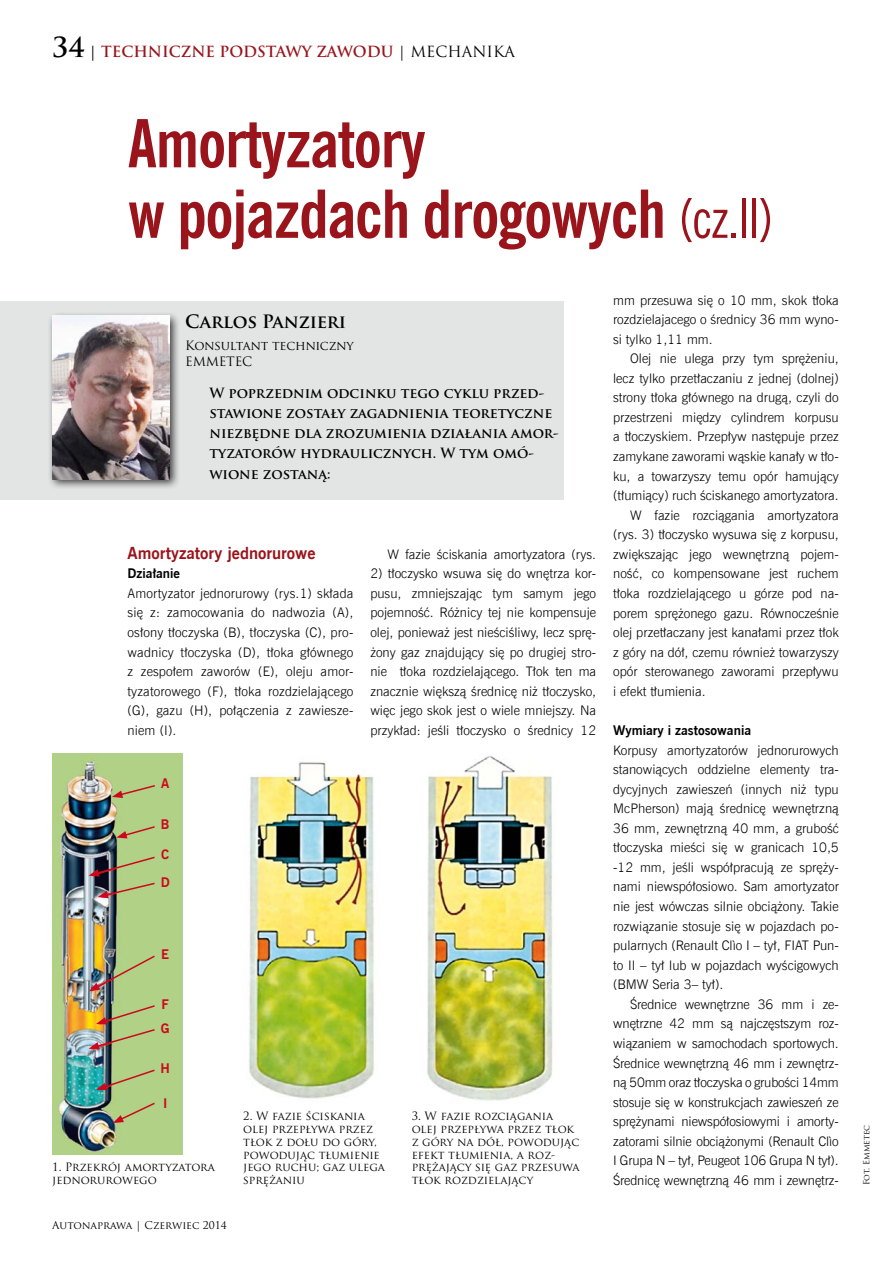
<style>
.page{position:relative;width:893px;height:1263px;background:#fff}
.page>*{position:absolute;margin:0;border:0;box-sizing:border-box;transform-origin:0 0}
.t1{font:700 66px/70.5px "News Goth Cn EU";letter-spacing:-.015em;color:#9a141c}
.t2{font:700 18px "Trajan Pro";letter-spacing:-.01em;color:#000}
.t3{font:700 16.5px "News Goth EU";color:#9a141c}
.t4{font:700 15px "Trajan Pro";color:#9a141c}
.t5{font:700 13.8px/20.2px "Trajan Pro";color:#000}
.t6{font:13.2px/19.5px "News Goth Lt EU";color:#000;text-align:justify}
.t7{font:700 13.2px "News Goth EU";color:#000}
.t8{font:700 13.2px/28.5px "News Goth EU";color:#cd071e}
.t9{font:12.6px/16.2px "Trajan Pro";letter-spacing:-.015em;color:#000}
.t10{font:11.25px/12.8px "Trajan Pro";color:#000}
.t11{font:10.5px "Trajan Pro";color:#000}
.t12{font:8.25px "Trajan Pro";color:#000}
.s1{font-size:27px;color:#000}
.s2{color:#000}
.s3{font-weight:400;color:#000}
.s4{font-weight:400;font-size:54px}
</style>
<div class="page">
<div style="left:0;top:301px;width:563px;height:199px;background:#e3e4e4"></div>
<div style="left:47px;top:311px;width:134px;height:179px;background:#000;opacity:.75"></div>
<img style="left:52px;top:316px;width:118px;height:163px">
<img style="left:52px;top:754px;width:131px;height:400px">
<img style="left:249px;top:762px;width:125px;height:337px">
<img style="left:427px;top:755px;width:126px;height:346px">
<svg style="left:112px;top:784px;width:45px;height:14px"></svg>
<svg style="left:116px;top:825px;width:40px;height:13px"></svg>
<svg style="left:89px;top:855px;width:67px;height:43px;background:#8e916f"></svg>
<img style="left:89px;top:954px;width:67px;height:37px">
<img style="left:89px;top:1004px;width:67px;height:45px">
<svg style="left:96px;top:1068px;width:60px;height:22px"></svg>
<svg style="left:113px;top:1101px;width:43px;height:22px"></svg>
<p class="t4" style="left:52px;top:42px;width:464px"><span class="s1">34</span> <span class="s2">|</span> TECHNICZNE PODSTAWY ZAWODU <span class="s3">| MECHANIKA</span></p>
<h1 class="t1" style="left:128px;top:110px;width:647px">Amortyzatory<br>w pojazdach drogowych <span class="s4">(cz.II)</span></h1>
<h2 class="t2" style="left:185px;top:311px;width:163px">Carlos Panzieri</h2>
<p class="t9" style="left:185px;top:337px;width:170px">Konsultant techniczny<br>EMMETEC</p>
<p class="t5" style="left:209px;top:383px;width:351px">W poprzednim odcinku tego cyklu przed&shy;stawione zostały zagadnienia teoretyczne niezbędne dla zrozumienia działania amor&shy;tyzatorów hydraulicznych. W tym omó&shy;wione zostaną:</p>
<p class="t3" style="left:128px;top:542px;width:190px">Amortyzatory jednorurowe</p>
<p class="t7" style="left:128px;top:565px;width:54px">Działanie</p>
<p class="t6" style="left:128px;top:584px;width:227px">Amortyzator jednorurowy (rys.1) składa się z: zamocowania do nadwozia (A), osłony tłoczyska (B), tłoczyska (C), pro&shy;wadnicy tłoczyska (D), tłoka głównego z zespołem zaworów (E), oleju amor&shy;tyzatorowego (F), tłoka rozdzielającego (G), gazu (H), połączenia z zawiesze&shy;niem (I).</p>
<p class="t8" style="left:161px;top:770px;width:10px">A</p>
<p class="t8" style="left:161px;top:810px;width:10px">B</p>
<p class="t8" style="left:161px;top:840px;width:11px">C<br>D</p>
<p class="t6" style="left:387px;top:544px;width:210px">W fazie ściskania amortyzatora (rys.</p>
<p class="t6" style="left:370px;top:564px;width:227px">2) tłoczysko wsuwa się do wnętrza kor&shy;pusu, zmniejszając tym samym jego pojemność. Różnicy tej nie kompensuje olej, ponieważ jest nieściśliwy, lecz sprę&shy;żony gaz znajdujący się po drugiej stro&shy;nie tłoka rozdzielającego. Tłok ten ma znacznie większą średnicę niż tłoczysko, więc jego skok jest o wiele mniejszy. Na przykład: jeśli tłoczysko o średnicy 12</p>
<p class="t8" style="left:161px;top:941px;width:9px">E</p>
<p class="t8" style="left:161px;top:992px;width:10px;line-height:24px">F<br>G</p>
<p class="t8" style="left:160px;top:1055px;width:11px">H</p>
<p class="t8" style="left:163px;top:1089px;width:6px">I</p>
<p class="t10" style="left:52px;top:1161px;width:164px">1. Przekrój amortyzatora jednorurowego</p>
<p class="t11" style="left:52px;top:1218px;width:176px">Autonaprawa | Czerwiec 2014</p>
<p class="t10" style="left:243px;top:1110px;width:143px">2. W fazie ściskania olej przepływa przez tłok z dołu do góry, powodując tłumienie jego ruchu; gaz ulega sprężaniu</p>
<p class="t10" style="left:412px;top:1110px;width:169px">3. W fazie rozciągania olej przepływa przez tłok z góry na dół, powodując efekt tłumienia, a roz&shy;prężający się gaz przesuwa tłok rozdzielający</p>
<p class="t6" style="left:613px;top:290px;width:227px">mm przesuwa się o 10 mm, skok tłoka rozdzielajacego o średnicy 36 mm wyno&shy;si tylko 1,11 mm.</p>
<p class="t6" style="left:630px;top:349px;width:210px">Olej nie ulega przy tym sprężeniu,</p>
<p class="t6" style="left:613px;top:368px;width:227px">lecz tylko przetłaczaniu z jednej (dolnej)</p>
<p class="t6" style="left:613px;top:388px;width:227px">strony tłoka głównego na drugą, czyli do</p>
<p class="t6" style="left:613px;top:408px;width:227px">przestrzeni między cylindrem korpusu</p>
<p class="t6" style="left:613px;top:427px;width:227px">a tłoczyskiem. Przepływ następuje przez</p>
<p class="t6" style="left:613px;top:447px;width:227px">zamykane zaworami wąskie kanały w tło-</p>
<p class="t6" style="left:613px;top:466px;width:227px">ku, a towarzyszy temu opór hamujący</p>
<p class="t6" style="left:613px;top:486px;width:227px">(tłumiący) ruch ściskanego amortyzatora.</p>
<p class="t6" style="left:630px;top:505px;width:210px">W fazie rozciągania amortyzatora</p>
<p class="t6" style="left:613px;top:525px;width:227px">(rys. 3) tłoczysko wysuwa się z korpusu,</p>
<p class="t6" style="left:613px;top:545px;width:227px">zwiększając jego wewnętrzną pojem-</p>
<p class="t6" style="left:613px;top:564px;width:227px">ność, co kompensowane jest ruchem</p>
<p class="t6" style="left:613px;top:584px;width:227px">tłoka rozdzielającego u górze pod na-</p>
<p class="t6" style="left:613px;top:603px;width:227px">porem sprężonego gazu. Równocześnie</p>
<p class="t6" style="left:613px;top:623px;width:227px">olej przetłaczany jest kanałami przez tłok</p>
<p class="t6" style="left:613px;top:642px;width:227px">z góry na dół, czemu również towarzyszy</p>
<p class="t6" style="left:613px;top:662px;width:227px">opór sterowanego zaworami przepływu</p>
<p class="t6" style="left:613px;top:681px;width:94px">i efekt tłumienia.</p>
<p class="t7" style="left:613px;top:722px;width:139px">Wymiary i zastosowania</p>
<p class="t6" style="left:613px;top:740px;width:227px">Korpusy amortyzatorów jednorurowych stanowiących oddzielne elementy tra&shy;dycyjnych zawieszeń (innych niż typu McPherson) mają średnicę wewnętrzną 36 mm, zewnętrzną 40 mm, a grubość tłoczyska mieści się w granicach 10,5 -12 mm, jeśli współpracują ze spręży&shy;nami niewspółosiowo. Sam amortyzator nie jest wówczas silnie obciążony. Takie rozwiązanie stosuje się w pojazdach po&shy;pularnych (Renault Clìo I – tył, FIAT Pun&shy;to II – tył lub w pojazdach wyścigowych (BMW Seria 3– tył).</p>
<p class="t6" style="left:613px;top:994px;width:227px;text-indent:17px">Średnice wewnętrzne 36 mm i ze&shy;wnętrzne 42 mm są najczęstszym roz&shy;wiązaniem w samochodach sportowych.<br>Średnice wewnętrzną 46 mm i zewnętrz&shy;ną 50mm oraz tłoczyska o grubości 14mm stosuje się w konstrukcjach zawieszeń ze sprężynami niewspółosiowymi i amorty&shy;zatorami silnie obciążonymi (Renault Clìo I Grupa N – tył, Peugeot 106 Grupa N tył).<br>Średnicę wewnętrzną 46 mm i zewnętrz-</p>
<p class="t12" style="left:861px;top:1185px;width:62px;rotate:-90deg">Fot. Emmetec</p>
</div>
